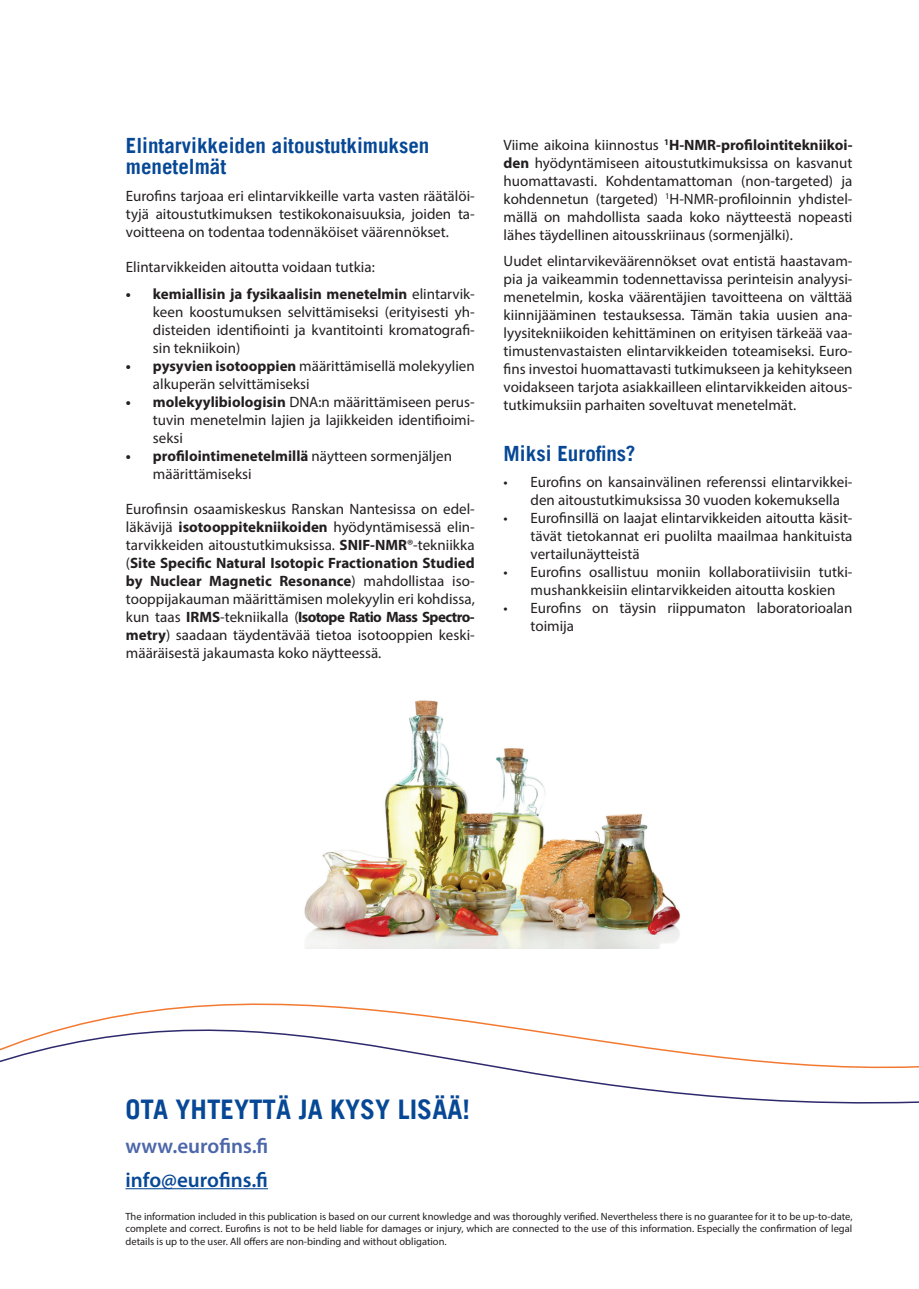
<style>
.page{position:relative;width:919px;height:1289px;background:#fff}
.page>*{position:absolute;margin:0;border:0;box-sizing:border-box;transform-origin:0 0}
.t1{font:700 27px "Trade Gothic LT";color:#074896}
.t2{font:700 21px/21px "Trade Gothic LT";color:#074896}
.t3{font:600 21px "Myriad Pro";color:#074896}
.t4{font:600 21px "Myriad Pro";color:#4c66a9}
.t5{font:15px/18px "Myriad Pro";color:#231f20;text-align:justify}
.t6{font:10.5px/12.6px "Myriad Pro";color:#231f20;text-align:justify}
.s1{font-weight:700}
</style>
<div class="page">
<hr style="left:125px;top:1188px;width:143px;height:1px;background:#074896">
<svg style="left:0;top:1003px;width:918px;height:101px"></svg>
<img style="left:304px;top:700px;width:377px;height:248px">
<h2 class="t2" style="left:126px;top:135px;width:305px">Elintarvikkeiden aitoustutkimuksen menetelmät</h2>
<p class="t5" style="left:126px;top:187px;width:350px">Eurofins tarjoaa eri elintarvikkeille varta vasten räätälöi&shy;tyjä aitoustutkimuksen testikokonaisuuksia, joiden ta&shy;voitteena on todentaa todennäköiset väärennökset.</p>
<p class="t5" style="left:126px;top:258px;width:250px">Elintarvikkeiden aitoutta voidaan tutkia:</p>
<p class="t5" style="left:153px;top:284px;width:323px;text-indent:-27px"><span class="s1">• kemiallisin ja fysikaalisin menetelmin</span> elintarvik&shy;keen koostumuksen selvittämiseksi (erityisesti yh&shy;disteiden identifiointi ja kvantitointi kromatografi&shy;sin tekniikoin)</p>
<p class="t5" style="left:153px;top:356px;width:323px;text-indent:-27px"><span class="s1">• pysyvien isotooppien</span> määrittämisellä molekyylien alkuperän selvittämiseksi</p>
<p class="t5" style="left:153px;top:392px;width:323px;text-indent:-27px"><span class="s1">• molekyylibiologisin</span> DNA:n määrittämiseen perus&shy;tuvin menetelmin lajien ja lajikkeiden identifioimi&shy;seksi</p>
<p class="t5" style="left:153px;top:446px;width:300px;text-indent:-27px"><span class="s1">• profilointimenetelmillä</span> näytteen sormenjäljen määrittämiseksi</p>
<p class="t5" style="left:126px;top:499px;width:350px">Eurofinsin osaamiskeskus Ranskan Nantesissa on edel&shy;läkävijä <span class="s1">isotooppitekniikoiden</span> hyödyntämisessä elin&shy;tarvikkeiden aitoustutkimuksissa. <span class="s1">SNIF-NMR</span>®-tekniikka (<span class="s1">Site Specific Natural Isotopic Fractionation Studied by Nuclear Magnetic Resonance</span>) mahdollistaa iso&shy;tooppijakauman määrittämisen molekyylin eri kohdissa, kun taas <span class="s1">IRMS</span>-tekniikalla (<span class="s1">Isotope Ratio Mass Spectro&shy;metry</span>) saadaan täydentävää tietoa isotooppien keski&shy;määräisestä jakaumasta koko näytteessä.</p>
<p class="t5" style="left:503px;top:135px;width:350px">Viime aikoina kiinnostus <sup>1</sup><span class="s1">H-NMR-profilointitekniikoi&shy;den</span> hyödyntämiseen aitoustutkimuksissa on kasvanut huomattavasti. Kohdentamattoman (non-targeted) ja kohdennetun (targeted) <sup>1</sup>H-NMR-profiloinnin yhdistel&shy;mällä on mahdollista saada koko näytteestä nopeasti lähes täydellinen aitousskriinaus (sormenjälki).</p>
<p class="t5" style="left:503px;top:252px;width:350px">Uudet elintarvikeväärennökset ovat entistä haastavam&shy;pia ja vaikeammin todennettavissa perinteisin analyysi&shy;menetelmin, koska väärentäjien tavoitteena on välttää kiinnijääminen testauksessa. Tämän takia uusien ana&shy;lyysitekniikoiden kehittäminen on erityisen tärkeää vaa&shy;timustenvastaisten elintarvikkeiden toteamiseksi. Euro&shy;fins investoi huomattavasti tutkimukseen ja kehitykseen voidakseen tarjota asiakkailleen elintarvikkeiden aitous&shy;tutkimuksiin parhaiten soveltuvat menetelmät.</p>
<h2 class="t2" style="left:503px;top:442px;width:133px">Miksi Eurofins?</h2>
<p class="t5" style="left:530px;top:473px;width:323px;text-indent:-27px">• Eurofins on kansainvälinen referenssi elintarvikkei&shy;den aitoustutkimuksissa 30 vuoden kokemuksella</p>
<p class="t5" style="left:530px;top:509px;width:323px;text-indent:-27px">• Eurofinsillä on laajat elintarvikkeiden aitoutta käsit&shy;tävät tietokannat eri puolilta maailmaa hankituista vertailunäytteistä</p>
<p class="t5" style="left:530px;top:563px;width:323px;text-indent:-27px">• Eurofins osallistuu moniin kollaboratiivisiin tutki&shy;mushankkeisiin elintarvikkeiden aitoutta koskien</p>
<p class="t5" style="left:530px;top:599px;width:323px;text-indent:-27px">• Eurofins on täysin riippumaton laboratorioalan toimija</p>
<h1 class="t1" style="left:125px;top:1092px;width:346px">OTA YHTEYTTÄ JA KYSY LISÄÄ!</h1>
<h2 class="t4" style="left:125px;top:1132px;width:144px">www.eurofins.fi</h2>
<h2 class="t3" style="left:125px;top:1166px;width:144px">info@eurofins.fi</h2>
<p class="t6" style="left:125px;top:1209px;width:728px">The information included in this publication is based on our current knowledge and was thoroughly verified. Nevertheless there is no guarantee for it to be up-to-date, complete and correct. Eurofins is not to be held liable for damages or injury, which are connected to the use of this information. Especially the confirmation of legal details is up to the user. All offers are non-binding and without obligation.</p>
</div>
